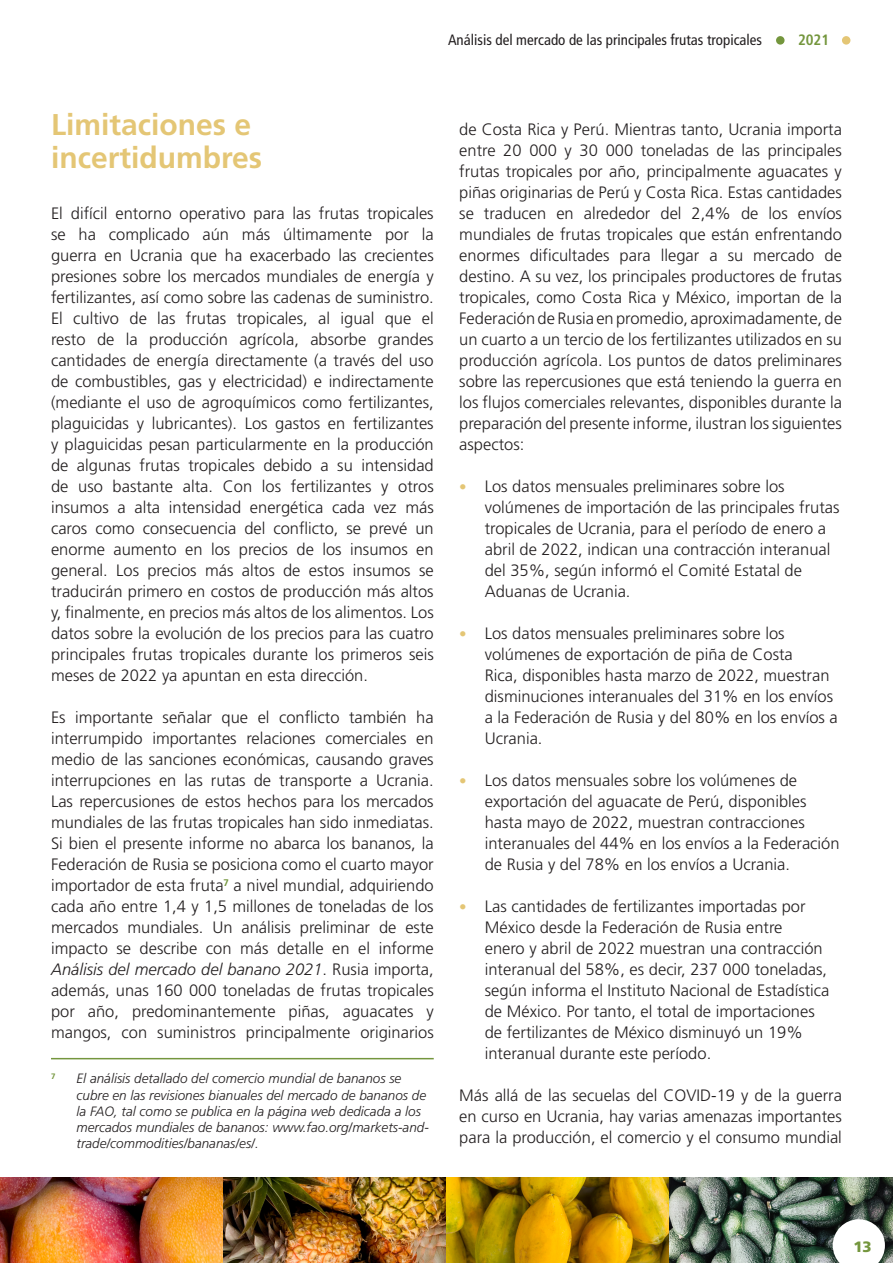
<style>
.page{position:relative;width:893px;height:1263px;background:#fff}
.page>*{position:absolute;margin:0;border:0;box-sizing:border-box;transform-origin:0 0}
.Subtitles{font:700 30px/33px "Frutiger LT Std";color:#e4c675}
.Text{font:300 16.5px/21px "Frutiger LT Std";color:#231f20;text-align:justify}
.t1{font:condensed 15px "Frutiger LT Std";color:#231f20}
.t2{font:700 condensed 15px "Frutiger LT Std";color:#74963d}
.t3{font:900 15px "Frutiger LT Std";color:#74963d}
.Footnote{font:italic 300 13.5px/16.2px "Frutiger LT Std";color:#231f20}
.Footnote-2{font:700 7.8px "Frutiger LT Std";color:#74963d}
.s1{font-style:italic}
.s2{font-weight:700;font-size:15px;color:#e4c675}
</style>
<div class="page">
<img style="left:0;top:1178px;width:893px;height:85px">
<svg style="left:833px;top:1219px;width:52px;height:44px"></svg>
<div style="left:776px;top:36px;width:8px;height:9px;background:#74963d;border-radius:50%"></div>
<div style="left:842px;top:36px;width:8px;height:9px;background:#e4c675;border-radius:50%"></div>
<hr style="left:51px;top:1058px;width:383px;height:1px;background:#74963d">
<p class="t1" style="left:448px;top:31px;width:315px">Análisis del mercado de las principales frutas tropicales</p>
<p class="t2" style="left:798px;top:31px;width:33px">2021</p>
<p class="Subtitles" style="left:51px;top:108px;width:213px">Limitaciones e incertidumbres</p>
<p class="Text" style="left:51px;top:203px;width:384px">El difícil entorno operativo para las frutas tropicales se ha complicado aún más últimamente por la guerra en Ucrania que ha exacerbado las crecientes presiones sobre los mercados mundiales de energía y fertilizantes, así como sobre las cadenas de suministro.<br>El cultivo de las frutas tropicales, al igual que el resto de la producción agrícola, absorbe grandes cantidades de energía directamente (a través del uso de combustibles, gas y electricidad) e indirectamente (mediante el uso de agroquímicos como fertilizantes, plaguicidas y lubricantes). Los gastos en fertilizantes y plaguicidas pesan particularmente en la producción de algunas frutas tropicales debido a su intensidad de uso bastante alta. Con los fertilizantes y otros insumos a alta intensidad energética cada vez más caros como consecuencia del conflicto, se prevé un enorme aumento en los precios de los insumos en general. Los precios más altos de estos insumos se traducirán primero en costos de producción más altos y, finalmente, en precios más altos de los alimentos. Los datos sobre la evolución de los precios para las cuatro principales frutas tropicales durante los primeros seis meses de 2022 ya apuntan en esta dirección.</p>
<p class="Text" style="left:51px;top:707px;width:384px">Es importante señalar que el conflicto también ha interrumpido importantes relaciones comerciales en medio de las sanciones económicas, causando graves interrupciones en las rutas de transporte a Ucrania.<br>Las repercusiones de estos hechos para los mercados mundiales de las frutas tropicales han sido inmediatas.<br>Si bien el presente informe no abarca los bananos, la Federación de Rusia se posiciona como el cuarto mayor importador de esta fruta<sup>7</sup> a nivel mundial, adquiriendo cada año entre 1,4 y 1,5 millones de toneladas de los mercados mundiales. Un análisis preliminar de este impacto se describe con más detalle en el informe <span class="s1">Análisis del mercado del banano 2021</span>. Rusia importa, además, unas 160 000 toneladas de frutas tropicales por año, predominantemente piñas, aguacates y mangos, con suministros principalmente originarios</p>
<p class="Footnote-2" style="left:51px;top:1071px;width:6px">7</p>
<p class="Footnote" style="left:77px;top:1071px;width:354px">El análisis detallado del comercio mundial de bananos se cubre en las revisiones bianuales del mercado de bananos de la FAO, tal como se publica en la página web dedicada a los mercados mundiales de bananos: www.fao.org/markets-and&shy;trade/commodities/bananas/es/.</p>
<p class="Text" style="left:459px;top:119px;width:384px">de Costa Rica y Perú. Mientras tanto, Ucrania importa entre 20 000 y 30 000 toneladas de las principales frutas tropicales por año, principalmente aguacates y piñas originarias de Perú y Costa Rica. Estas cantidades se traducen en alrededor del 2,4% de los envíos mundiales de frutas tropicales que están enfrentando enormes dificultades para llegar a su mercado de destino. A su vez, los principales productores de frutas tropicales, como Costa Rica y México, importan de la Federación de Rusia en promedio, aproximadamente, de un cuarto a un tercio de los fertilizantes utilizados en su producción agrícola. Los puntos de datos preliminares sobre las repercusiones que está teniendo la guerra en los flujos comerciales relevantes, disponibles durante la preparación del presente informe, ilustran los siguientes aspectos:</p>
<p class="Text" style="left:485px;top:476px;width:356px;text-align:left;text-indent:-26px"><span class="s2">•</span> Los datos mensuales preliminares sobre los volúmenes de importación de las principales frutas tropicales de Ucrania, para el período de enero a abril de 2022, indican una contracción interanual del 35%, según informó el Comité Estatal de Aduanas de Ucrania.</p>
<p class="Text" style="left:485px;top:623px;width:355px;text-align:left;text-indent:-26px"><span class="s2">•</span> Los datos mensuales preliminares sobre los volúmenes de exportación de piña de Costa<br>Rica, disponibles hasta marzo de 2022, muestran disminuciones interanuales del 31% en los envíos a la Federación de Rusia y del 80% en los envíos a Ucrania.</p>
<p class="Text" style="left:485px;top:770px;width:356px;text-align:left;text-indent:-26px"><span class="s2">•</span> Los datos mensuales sobre los volúmenes de exportación del aguacate de Perú, disponibles hasta mayo de 2022, muestran contracciones interanuales del 44% en los envíos a la Federación de Rusia y del 78% en los envíos a Ucrania.</p>
<p class="Text" style="left:485px;top:896px;width:346px;text-align:left;text-indent:-26px"><span class="s2">•</span> Las cantidades de fertilizantes importadas por México desde la Federación de Rusia entre<br>enero y abril de 2022 muestran una contracción interanual del 58%, es decir, 237 000 toneladas, según informa el Instituto Nacional de Estadística de México. Por tanto, el total de importaciones de fertilizantes de México disminuyó un 19% interanual durante este período.</p>
<p class="Text" style="left:459px;top:1085px;width:384px">Más allá de las secuelas del COVID-19 y de la guerra en curso en Ucrania, hay varias amenazas importantes para la producción, el comercio y el consumo mundial</p>
<p class="t3" style="left:853px;top:1238px;width:20px">13</p>
</div>
